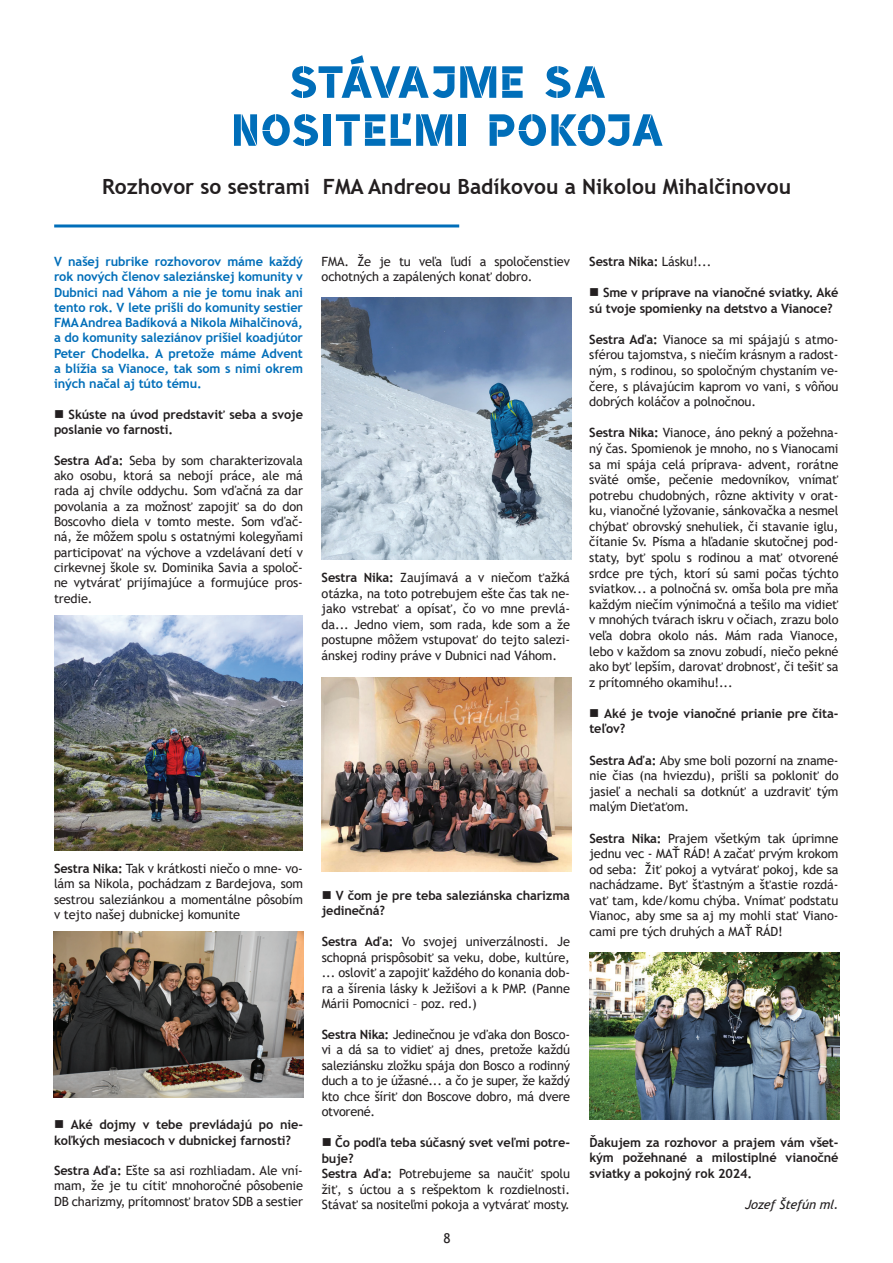
<style>
.page{position:relative;width:893px;height:1263px;background:#fff}
.page>*{position:absolute;margin:0;border:0;box-sizing:border-box;transform-origin:0 0}
.t1{font:60px/48px "Brosh K";letter-spacing:.06em;color:#006eb9;text-align:center}
.t2{font:700 21px "Trebuchet MS";color:#231f20}
.t3{font:13.5px "Trebuchet MS";color:#231f20}
.t4{font:12.75px/15.6px "Trebuchet MS";letter-spacing:-.01em;color:#231f20;text-align:justify}
.t5{font:700 12.75px/15.6px "Trebuchet MS";letter-spacing:-.01em;color:#231f20}
.t6{font:700 12.75px/15.3px "Trebuchet MS";letter-spacing:-.01em;color:#006eb9;text-align:justify}
.t7{font:italic 12.75px "Trebuchet MS";color:#231f20}
.s1{font-weight:700}
.s2{font-weight:400}
</style>
<div class="page">
<hr style="left:54px;top:224px;width:405px;height:3px;background:#006eb9">
<img style="left:322px;top:297px;width:249px;height:262px">
<img style="left:54px;top:931px;width:250px;height:167px">
<img style="left:322px;top:678px;width:249px;height:193px">
<img style="left:590px;top:953px;width:249px;height:166px">
<img style="left:54px;top:615px;width:249px;height:235px">
<h1 class="t1" style="left:233px;top:59px;width:431px">STÁVAJME SA<br>NOSITEĽMI POKOJA</h1>
<h2 class="t2" style="left:102px;top:173px;width:690px">Rozhovor so sestrami FMA Andreou Badíkovou a Nikolou Mihalčinovou</h2>
<p class="t6" style="left:54px;top:254px;width:251px">V našej rubrike rozhovorov máme každý rok nových členov saleziánskej komunity v Dubnici nad Váhom a nie je tomu inak ani tento rok. V lete prišli do komunity sestier FMA Andrea Badíková a Nikola Mihalčinová, a do komunity saleziánov prišiel koadjútor Peter Chodelka. A pretože máme Advent a blížia sa Vianoce, tak som s nimi okrem iných načal aj túto tému.</p>
<p class="t5" style="left:54px;top:407px;width:251px">■ Skúste na úvod predstaviť seba a svoje poslanie vo farnosti.</p>
<p class="t4" style="left:54px;top:453px;width:251px"><span class="s1">Sestra Aďa:</span> Seba by som charakterizovala ako osobu, ktorá sa nebojí práce, ale má rada aj chvíle oddychu. Som vďačná za dar povolania a za možnosť zapojiť sa do don Boscovho diela v tomto meste. Som vďač&shy;ná, že môžem spolu s ostatnými kolegyňami participovať na výchove a vzdelávaní detí v cirkevnej škole sv. Dominika Savia a spoloč&shy;ne vytvárať prijímajúce a formujúce pros&shy;tredie.</p>
<p class="t4" style="left:322px;top:254px;width:250px">FMA. Že je tu veľa ľudí a spoločenstiev ochotných a zapálených konať dobro.</p>
<p class="t4" style="left:322px;top:570px;width:250px"><span class="s1">Sestra Nika:</span> Zaujímavá a v niečom ťažká otázka, na toto potrebujem ešte čas tak ne&shy;jako vstrebať a opísať, čo vo mne prevlá&shy;da... Jedno viem, som rada, kde som a že postupne môžem vstupovať do tejto salezi&shy;ánskej rodiny práve v Dubnici nad Váhom.</p>
<p class="t4" style="left:54px;top:861px;width:250px"><span class="s1">Sestra Nika:</span> Tak v krátkosti niečo o mne- vo&shy;lám sa Nikola, pochádzam z Bardejova, som sestrou saleziánkou a momentálne pôsobím v tejto našej dubnickej komunite</p>
<p class="t5" style="left:54px;top:1117px;width:251px">■ Aké dojmy v tebe prevládajú po nie&shy;koľkých mesiacoch v dubnickej farnosti?</p>
<p class="t4" style="left:54px;top:1163px;width:250px"><span class="s1">Sestra Aďa:</span> Ešte sa asi rozhliadam. Ale vní&shy;mam, že je tu cítiť mnohoročné pôsobenie DB charizmy, prítomnosť bratov SDB a sestier</p>
<p class="t5" style="left:322px;top:888px;width:250px">■ V čom je pre teba saleziánska charizma jedinečná?</p>
<p class="t4" style="left:322px;top:934px;width:250px"><span class="s1">Sestra Aďa:</span> Vo svojej univerzálnosti. Je schopná prispôsobiť sa veku, dobe, kultúre, ... osloviť a zapojiť každého do konania dob&shy;ra a šírenia lásky k Ježišovi a k PMP. (Panne Márii Pomocnici – poz. red.)</p>
<p class="t4" style="left:322px;top:1027px;width:250px"><span class="s1">Sestra Nika:</span> Jedinečnou je vďaka don Bosco&shy;vi a dá sa to vidieť aj dnes, pretože každú saleziánsku zložku spája don Bosco a rodinný duch a to je úžasné... a čo je super, že každý kto chce šíriť don Boscove dobro, má dvere otvorené.</p>
<p class="t4" style="left:322px;top:1135px;width:250px;text-align:left">■ <span class="s1">Čo podľa teba súčasný svet veľmi potre&shy;buje?<br>Sestra Aďa:</span> Potrebujeme sa naučiť spolu žiť, s úctou a s rešpektom k rozdielnosti.<br>Stávať sa nositeľmi pokoja a vytvárať mosty.</p>
<p class="t3" style="left:444px;top:1230px;width:9px">8</p>
<p class="t5" style="left:589px;top:254px;width:124px">Sestra Nika: <span class="s2">Lásku!...</span></p>
<p class="t5" style="left:589px;top:285px;width:251px">■ Sme v príprave na vianočné sviatky. Aké sú tvoje spomienky na detstvo a Vianoce?</p>
<p class="t4" style="left:589px;top:331px;width:251px"><span class="s1">Sestra Aďa:</span> Vianoce sa mi spájajú s atmo&shy;sférou tajomstva, s niečím krásnym a radost&shy;ným, s rodinou, so spoločným chystaním ve&shy;čere, s plávajúcim kaprom vo vani, s vôňou dobrých koláčov a polnočnou.</p>
<p class="t4" style="left:589px;top:425px;width:251px"><span class="s1">Sestra Nika:</span> Vianoce, áno pekný a požehna&shy;ný čas. Spomienok je mnoho, no s Vianocami sa mi spája celá príprava- advent, rorátne sväté omše, pečenie medovníkov, vnímať potrebu chudobných, rôzne aktivity v orat&shy;ku, vianočné lyžovanie, sánkovačka a nesmel chýbať obrovský snehuliek, či stavanie iglu, čítanie Sv. Písma a hľadanie skutočnej pod&shy;staty, byť spolu s rodinou a mať otvorené srdce pre tých, ktorí sú sami počas týchto sviatkov... a polnočná sv. omša bola pre mňa každým niečím výnimočná a tešilo ma vidieť v mnohých tvárach iskru v očiach, zrazu bolo veľa dobra okolo nás. Mám rada Vianoce, lebo v každom sa znovu zobudí, niečo pekné ako byť lepším, darovať drobnosť, či tešiť sa z prítomného okamihu!...</p>
<p class="t5" style="left:589px;top:705px;width:251px">■ Aké je tvoje vianočné prianie pre čita&shy;teľov?</p>
<p class="t4" style="left:589px;top:752px;width:251px"><span class="s1">Sestra Aďa:</span> Aby sme boli pozorní na zname&shy;nie čias (na hviezdu), prišli sa pokloniť do jasieľ a nechali sa dotknúť a uzdraviť tým malým Dieťaťom.</p>
<p class="t4" style="left:589px;top:830px;width:251px"><span class="s1">Sestra Nika:</span> Prajem všetkým tak úprimne jednu vec - MAŤ RÁD! A začať prvým krokom od seba: Žiť pokoj a vytvárať pokoj, kde sa nachádzame. Byť šťastným a šťastie rozdá&shy;vať tam, kde/komu chýba. Vnímať podstatu Vianoc, aby sme sa aj my mohli stať Viano&shy;cami pre tých druhých a MAŤ RÁD!</p>
<p class="t5" style="left:589px;top:1134px;width:251px;text-align:justify">Ďakujem za rozhovor a prajem vám všet&shy;kým požehnané a milostiplné vianočné sviatky a pokojný rok 2024.</p>
<p class="t7" style="left:745px;top:1197px;width:96px">Jozef Štefún ml.</p>
</div>
